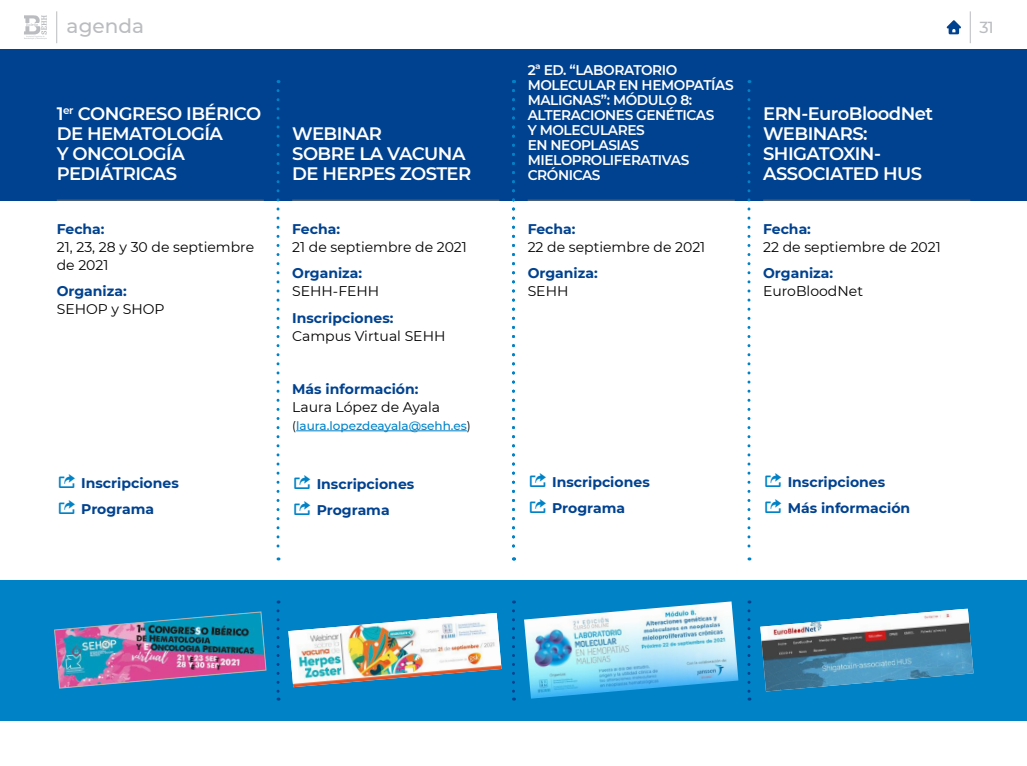
<style>
.page{position:relative;width:1027px;height:766px;background:#fff}
.page>*{position:absolute;margin:0;border:0;box-sizing:border-box;transform-origin:0 0}
.t1{font:500 20px "Montserrat";color:#babcbf}
.t2{font:600 18px/20px "Montserrat";letter-spacing:-.03em;color:#fff}
.t3{font:500 16px "Montserrat";color:#babcbf}
.t4{font:700 14px/26.5px "Montserrat";color:#00428f}
.t5{font:14px/18px "Montserrat";color:#000}
.t6{font:600 14px/15px "Montserrat";letter-spacing:-.03em;color:#fff}
.t7{font:500 12px "Montserrat";color:#0082c7}
.s1{font-family:"Modern Pictograms";font-weight:400;font-size:23px;color:#0082c7}
.s2{font-weight:400;color:#000}
</style>
<div class="page">
<div style="left:0;top:49px;width:1026px;height:151px;background:#00428f"></div>
<div style="left:0;top:580px;width:1026px;height:140px;background:#0082c7"></div>
<svg style="left:24px;top:15px;width:23px;height:24px"></svg>
<hr style="left:56px;top:11px;width:1px;height:32px;background:#babcbf">
<hr style="left:969px;top:11px;width:1px;height:32px;background:#babcbf">
<svg style="left:946px;top:20px;width:14px;height:14px"></svg>
<hr style="left:57px;top:199px;width:207px;height:1px;background:#6d6f72">
<hr style="left:292px;top:199px;width:207px;height:1px;background:#6d6f72">
<hr style="left:527px;top:199px;width:207px;height:1px;background:#6d6f72">
<hr style="left:763px;top:199px;width:206px;height:1px;background:#6d6f72">
<svg style="left:276px;top:90px;width:3px;height:470px"></svg>
<svg style="left:747px;top:90px;width:3px;height:470px"></svg>
<svg style="left:276px;top:610px;width:3px;height:90px"></svg>
<svg style="left:512px;top:610px;width:3px;height:90px"></svg>
<svg style="left:747px;top:610px;width:3px;height:90px"></svg>
<img style="left:54px;top:611px;width:213px;height:78px">
<svg style="left:512px;top:90px;width:3px;height:470px"></svg>
<hr style="left:296px;top:430px;width:171px;height:1px;background:#0082c7">
<img style="left:760px;top:608px;width:213px;height:83px">
<img style="left:288px;top:613px;width:213px;height:74px">
<img style="left:524px;top:601px;width:214px;height:97px">
<h1 class="t1" style="left:67px;top:12px;width:79px">agenda</h1>
<p class="t3" style="left:979px;top:16px;width:16px">31</p>
<p class="t2" style="left:57px;top:103px;width:206px">1<sup>er</sup> CONGRESO IBÉRICO<br>DE HEMATOLOGÍA<br>Y ONCOLOGÍA<br>PEDIÁTRICAS</p>
<p class="t4" style="left:57px;top:215px;width:49px">Fecha:</p>
<p class="t5" style="left:57px;top:237px;width:199px">21, 23, 28 y 30 de septiembre de 2021</p>
<p class="t4" style="left:57px;top:277px;width:71px">Organiza:</p>
<p class="t5" style="left:57px;top:300px;width:109px">SEHOP y SHOP</p>
<p class="t4" style="left:57px;top:468px;width:123px"><span class="s1">o</span> Inscripciones <span class="s1">o</span> Programa</p>
<p class="t2" style="left:292px;top:123px;width:180px">WEBINAR<br>SOBRE LA VACUNA<br>DE HERPES ZOSTER</p>
<p class="t4" style="left:292px;top:215px;width:49px">Fecha:</p>
<p class="t5" style="left:292px;top:237px;width:176px">21 de septiembre de 2021</p>
<p class="t4" style="left:292px;top:259px;width:71px">Organiza:</p>
<p class="t5" style="left:292px;top:282px;width:89px">SEHH-FEHH</p>
<p class="t4" style="left:292px;top:304px;width:103px">Inscripciones:</p>
<p class="t5" style="left:292px;top:326px;width:155px">Campus Virtual SEHH</p>
<p class="t4" style="left:292px;top:375px;width:128px">Más información:</p>
<p class="t5" style="left:292px;top:397px;width:149px">Laura López de Ayala</p>
<p class="t7" style="left:292px;top:417px;width:180px"><span class="s2">(</span>laura.lopezdeayala@sehh.es<span class="s2">)</span></p>
<p class="t4" style="left:292px;top:469px;width:123px"><span class="s1">o</span> Inscripciones <span class="s1">o</span> Programa</p>
<p class="t6" style="left:527px;top:62px;width:207px">2ª ED. “LABORATORIO<br>MOLECULAR EN HEMOPATÍAS<br>MALIGNAS”: MÓDULO 8:<br>ALTERACIONES GENÉTICAS<br>Y MOLECULARES<br>EN NEOPLASIAS<br>MIELOPROLIFERATIVAS<br>CRÓNICAS</p>
<p class="t4" style="left:527px;top:215px;width:49px">Fecha:</p>
<p class="t5" style="left:527px;top:237px;width:179px">22 de septiembre de 2021</p>
<p class="t4" style="left:527px;top:259px;width:71px">Organiza:</p>
<p class="t5" style="left:527px;top:282px;width:42px">SEHH</p>
<p class="t2" style="left:763px;top:103px;width:171px">ERN-EuroBloodNet<br>WEBINARS:<br>SHIGATOXIN-<br>ASSOCIATED HUS</p>
<p class="t4" style="left:763px;top:215px;width:49px">Fecha:</p>
<p class="t5" style="left:763px;top:237px;width:179px">22 de septiembre de 2021</p>
<p class="t4" style="left:763px;top:259px;width:71px">Organiza:</p>
<p class="t5" style="left:763px;top:282px;width:101px">EuroBloodNet</p>
<p class="t4" style="left:527px;top:467px;width:123px"><span class="s1">o</span> Inscripciones <span class="s1">o</span> Programa</p>
<p class="t4" style="left:763px;top:467px;width:148px"><span class="s1">o</span> Inscripciones<br><span class="s1">o</span> Más información</p>
</div>
